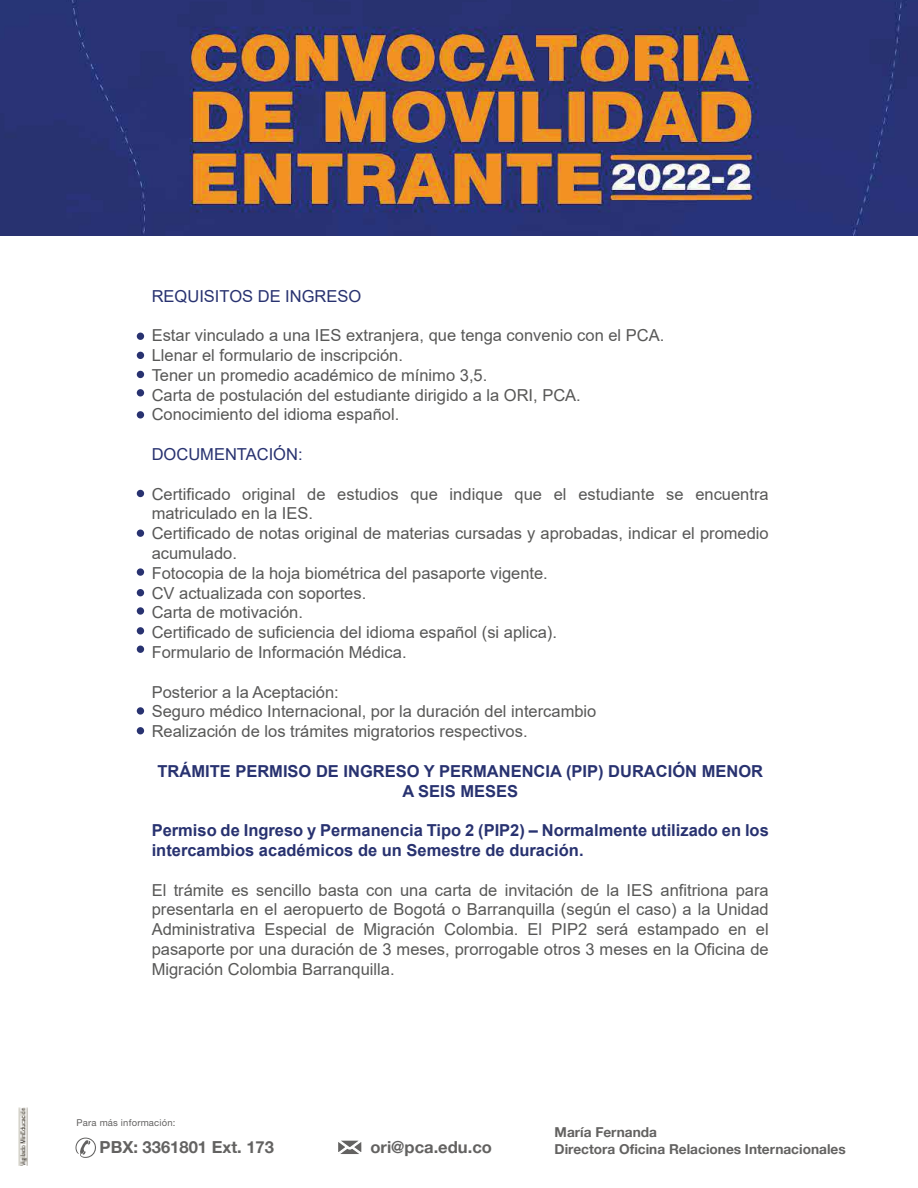
<style>
.page{position:relative;width:918px;height:1188px;background:#fff}
.page>*{position:absolute;margin:0;border:0;box-sizing:border-box;transform-origin:0 0}
.t1{font:16.5px/19.8px "Arial";color:#585857}
.t2{font:700 16.5px/19.8px "Arial";color:#283270;text-align:center}
.t3{font:16.5px "Arial";color:#283270}
.t4{font:700 16.5px "Helvetica Neue";color:#636261}
.t5{font:700 13.65px "Helvetica Neue";color:#636261}
.t6{font:9.45px "Helvetica Neue";letter-spacing:.02em;color:#636261}
</style>
<div class="page">
<img style="left:19px;top:1107px;width:9px;height:59px">
<svg style="left:75px;top:1137px;width:21px;height:21px"></svg>
<svg style="left:338px;top:1140px;width:24px;height:14px"></svg>
<img style="left:0;top:0;width:918px;height:236px">
<div style="left:137px;top:333px;width:7px;height:7px;background:#283270;border-radius:50%"></div>
<div style="left:137px;top:352px;width:7px;height:7px;background:#283270;border-radius:50%"></div>
<div style="left:137px;top:371px;width:7px;height:7px;background:#283270;border-radius:50%"></div>
<div style="left:137px;top:389px;width:7px;height:7px;background:#283270;border-radius:50%"></div>
<div style="left:137px;top:411px;width:7px;height:8px;background:#283270;border-radius:50%"></div>
<div style="left:137px;top:490px;width:7px;height:7px;background:#283270;border-radius:50%"></div>
<div style="left:137px;top:530px;width:7px;height:7px;background:#283270;border-radius:50%"></div>
<div style="left:137px;top:568px;width:7px;height:8px;background:#283270;border-radius:50%"></div>
<div style="left:137px;top:589px;width:7px;height:7px;background:#283270;border-radius:50%"></div>
<div style="left:137px;top:607px;width:7px;height:8px;background:#283270;border-radius:50%"></div>
<div style="left:137px;top:627px;width:7px;height:8px;background:#283270;border-radius:50%"></div>
<div style="left:137px;top:707px;width:7px;height:8px;background:#283270;border-radius:50%"></div>
<div style="left:137px;top:727px;width:7px;height:7px;background:#283270;border-radius:50%"></div>
<div style="left:137px;top:646px;width:7px;height:7px;background:#283270;border-radius:50%"></div>
<p class="t3" style="left:152px;top:284px;width:211px">REQUISITOS DE INGRESO</p>
<p class="t1" style="left:152px;top:325px;width:514px">Estar vinculado a una IES extranjera, que tenga convenio con el PCA.<br>Llenar el formulario de inscripción.<br>Tener un promedio académico de mínimo 3,5.<br>Carta de postulación del estudiante dirigido a la ORI, PCA.<br>Conocimiento del idioma español.</p>
<p class="t3" style="left:152px;top:443px;width:152px">DOCUMENTACIÓN:</p>
<p class="t1" style="left:152px;top:484px;width:619px">Certificado original de estudios que indique que el estudiante se encuentra matriculado en la IES.<br>Certificado de notas original de materias cursadas y aprobadas, indicar el promedio acumulado.<br>Fotocopia de la hoja biométrica del pasaporte vigente.<br>CV actualizada con soportes.<br>Carta de motivación.<br>Certificado de suficiencia del idioma español (si aplica).<br>Formulario de Información Médica.</p>
<p class="t1" style="left:152px;top:682px;width:446px">Posterior a la Aceptación:<br>Seguro médico Internacional, por la duración del intercambio<br>Realización de los trámites migratorios respectivos.</p>
<p class="t2" style="left:157px;top:761px;width:607px">TRÁMITE PERMISO DE INGRESO Y PERMANENCIA (PIP) DURACIÓN MENOR<br>A SEIS MESES</p>
<p class="t2" style="left:152px;top:821px;width:619px;text-align:left">Permiso de Ingreso y Permanencia Tipo 2 (PIP2) – Normalmente utilizado en los intercambios académicos de un Semestre de duración.</p>
<p class="t1" style="left:152px;top:880px;width:619px;text-align:justify">El trámite es sencillo basta con una carta de invitación de la IES anfitriona para presentarla en el aeropuerto de Bogotá o Barranquilla (según el caso) a la Unidad Administrativa Especial de Migración Colombia. El PIP2 será estampado en el pasaporte por una duración de 3 meses, prorrogable otros 3 meses en la Oficina de Migración Colombia Barranquilla.</p>
<p class="t6" style="left:77px;top:1117px;width:100px">Para más información:</p>
<p class="t4" style="left:100px;top:1137px;width:176px">PBX: 3361801 Ext. 173</p>
<p class="t5" style="left:555px;top:1124px;width:104px">María Fernanda</p>
<p class="t4" style="left:370px;top:1137px;width:123px">ori@pca.edu.co</p>
<p class="t5" style="left:555px;top:1140px;width:293px">Directora Oficina Relaciones Internacionales</p>
</div>
